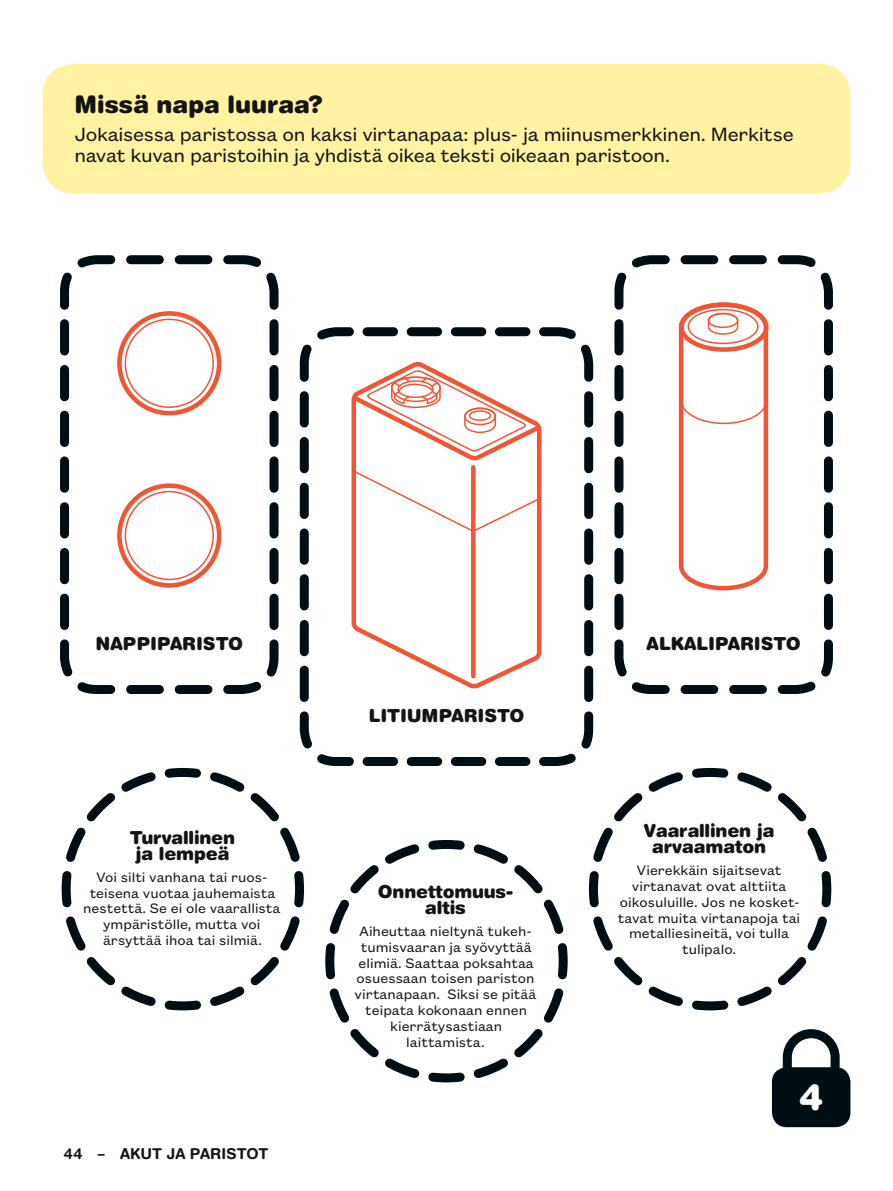
<style>
.page{position:relative;width:893px;height:1191px;background:#fff}
.page>*{position:absolute;margin:0;border:0;box-sizing:border-box;transform-origin:0 0}
.t1{font:900 36px "Helvetica Rounded LT Std";color:#fff}
.t2{font:900 24px "Helvetica Rounded LT Std";color:#131413}
.t3{font:21px/21px "Founders Grotesk Text";letter-spacing:-.015em;color:#131413}
.t4{font:900 18px/15.8px "Helvetica Rounded LT Std";letter-spacing:-.01em;color:#131413;text-align:center}
.t5{font:15px/15.8px "Founders Grotesk Text";color:#131413;text-align:center}
.t6{font:700 15px "Helvetica Rounded LT Std";letter-spacing:.005em;color:#131413}
</style>
<div class="page">
<svg style="left:60px;top:255px;width:219px;height:439px"></svg>
<svg style="left:299px;top:327px;width:295px;height:439px"></svg>
<svg style="left:614px;top:255px;width:219px;height:439px"></svg>
<svg style="left:772px;top:1029px;width:78px;height:98px"></svg>
<div style="left:43px;top:64px;width:807px;height:130px;background:#fff2a3;border-radius:32px"></div>
<div style="left:119px;top:313px;width:100px;height:100px;background:#fff;border-radius:50%"></div>
<div style="left:117px;top:311px;width:104px;height:104px;border:4px solid #f05634;border-radius:50%"></div>
<div style="left:125px;top:318px;width:89px;height:90px;border:2px solid #f05634;border-radius:50%"></div>
<div style="left:119px;top:486px;width:100px;height:99px;background:#fff;border-radius:50%"></div>
<div style="left:117px;top:483px;width:104px;height:104px;border:4px solid #f05634;border-radius:50%"></div>
<div style="left:125px;top:491px;width:89px;height:89px;border:2px solid #f05634;border-radius:50%"></div>
<svg style="left:677px;top:300px;width:93px;height:292px"></svg>
<svg style="left:349px;top:358px;width:195px;height:334px"></svg>
<hr style="left:471px;top:467px;width:4px;height:209px;background:#f05634">
<svg style="left:351px;top:370px;width:192px;height:163px"></svg>
<svg style="left:61px;top:763px;width:248px;height:248px"></svg>
<svg style="left:584px;top:763px;width:248px;height:248px"></svg>
<svg style="left:325px;top:840px;width:243px;height:243px"></svg>
<h2 class="t2" style="left:74px;top:89px;width:250px">Missä napa luuraa?</h2>
<h3 class="t3" style="left:74px;top:122px;width:721px">Jokaisessa paristossa on kaksi virtanapaa: plus- ja miinusmerkkinen. Merkitse navat kuvan paristoihin ja yhdistä oikea teksti oikeaan paristoon.</h3>
<p class="t4" style="left:96px;top:635px;width:149px">NAPPIPARISTO</p>
<p class="t4" style="left:130px;top:829px;width:107px">Turvallinen ja lempeä</p>
<p class="t5" style="left:83px;top:868px;width:199px">Voi silti vanhana tai ruos&shy;teisena vuotaa jauhemaista nestettä. Se ei ole vaarallista ympäristölle, mutta voi ärsyttää ihoa tai silmiä.</p>
<p class="t6" style="left:64px;top:1145px;width:206px">44 – AKUT JA PARISTOT</p>
<p class="t4" style="left:369px;top:706px;width:157px">LITIUMPARISTO</p>
<p class="t4" style="left:378px;top:883px;width:137px">Onnettomuus&shy;altis</p>
<p class="t5" style="left:355px;top:922px;width:183px">Aiheuttaa nieltynä tukeh&shy;tumisvaaran ja syövyttää elimiä. Saattaa poksahtaa osuessaan toisen pariston virtanapaan. Siksi se pitää teipata kokonaan ennen kierrätysastiaan laittamista.</p>
<p class="t4" style="left:647px;top:635px;width:156px">ALKALIPARISTO</p>
<p class="t4" style="left:643px;top:822px;width:133px">Vaarallinen ja arvaamaton</p>
<p class="t5" style="left:618px;top:861px;width:184px">Vierekkäin sijaitsevat virtanavat ovat alttiita oikosuluille. Jos ne kosket&shy;tavat muita virtanapoja tai metalliesineitä, voi tulla tulipalo.</p>
<h1 class="t1" style="left:799px;top:1074px;width:26px">4</h1>
</div>
